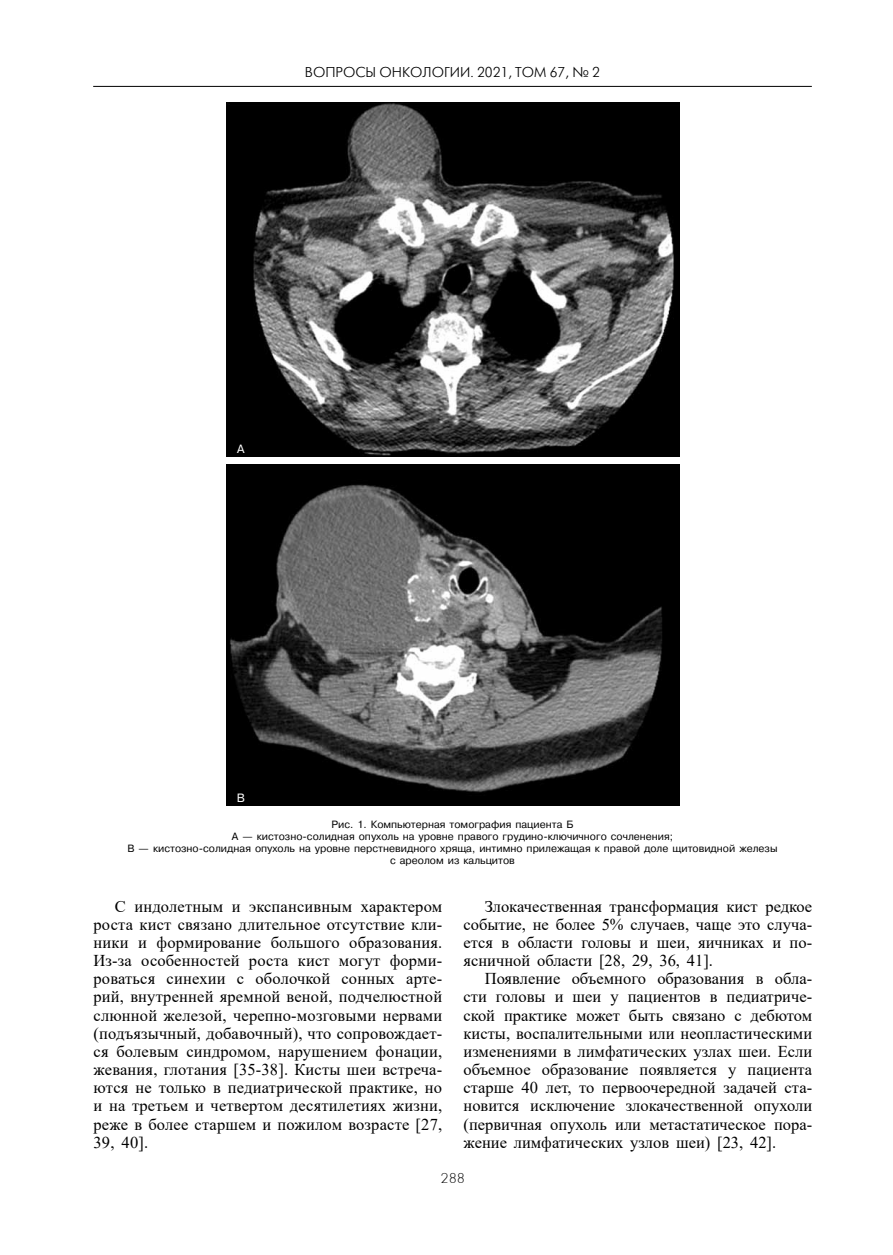
<style>
.page{position:relative;width:893px;height:1255px;background:#fff}
.page>*{position:absolute;margin:0;border:0;box-sizing:border-box;transform-origin:0 0}
.t1{font:16.5px/18.1px "Times New Roman";color:#000;text-align:justify}
.t2{font:15px "Futura Light C";color:#000}
.t3{font:14.25px "Futura Futuris Light C";color:#000}
.t4{font:12px "Pragmatica C";color:#fff}
.t5{font:10.5px/12px "Pragmatica C";color:#000;text-align:center}
</style>
<div class="page">
<hr style="left:93px;top:86px;width:719px;height:1px;background:#000">
<img style="left:226px;top:102px;width:454px;height:355px">
<img style="left:226px;top:464px;width:454px;height:341px">
<p class="t3" style="left:305px;top:65px;width:297px">ВОПРОСЫ ОНКОЛОГИИ. 2021, ТОМ 67, № 2</p>
<p class="t4" style="left:237px;top:442px;width:9px">A</p>
<p class="t4" style="left:237px;top:790px;width:10px">B</p>
<p class="t5" style="left:127px;top:818px;width:652px">Рис. 1. Компьютерная томография пациента Б<br>A — кистозно-солидная опухоль на уровне правого грудино-ключичного сочленения;<br>B — кистозно-солидная опухоль на уровне перстневидного хряща, интимно прилежащая к правой доле щитовидной железы с ареолом из кальцитов</p>
<p class="t1" style="left:94px;top:896px;width:350px;text-indent:21px">С индолетным и экспансивным характером роста кист связано длительное отсутствие кли&shy;ники и формирование большого образования.<br>Из-за особенностей роста кист могут форми&shy;роваться синехии с оболочкой сонных арте&shy;рий, внутренней яремной веной, подчелюстной слюнной железой, черепно-мозговыми нервами (подъязычный, добавочный), что сопровождает&shy;ся болевым синдромом, нарушением фонации, жевания, глотания [35-38]. Кисты шеи встреча&shy;ются не только в педиатрической практике, но и на третьем и четвертом десятилетиях жизни, реже в более старшем и пожилом возрасте [27, 39, 40].</p>
<p class="t1" style="left:463px;top:896px;width:350px;text-indent:21px">Злокачественная трансформация кист редкое событие, не более 5% случаев, чаще это случа&shy;ется в области головы и шеи, яичниках и по&shy;ясничной области [28, 29, 36, 41].</p>
<p class="t1" style="left:463px;top:969px;width:350px;text-indent:21px">Появление объемного образования в обла&shy;сти головы и шеи у пациентов в педиатриче&shy;ской практике может быть связано с дебютом кисты, воспалительными или неопластическими изменениями в лимфатических узлах шеи. Если объемное образование появляется у пациента старше 40 лет, то первоочередной задачей ста&shy;новится исключение злокачественной опухоли (первичная опухоль или метастатическое пора&shy;жение лимфатических узлов шеи) [23, 42].</p>
<p class="t2" style="left:441px;top:1170px;width:26px">288</p>
</div>
